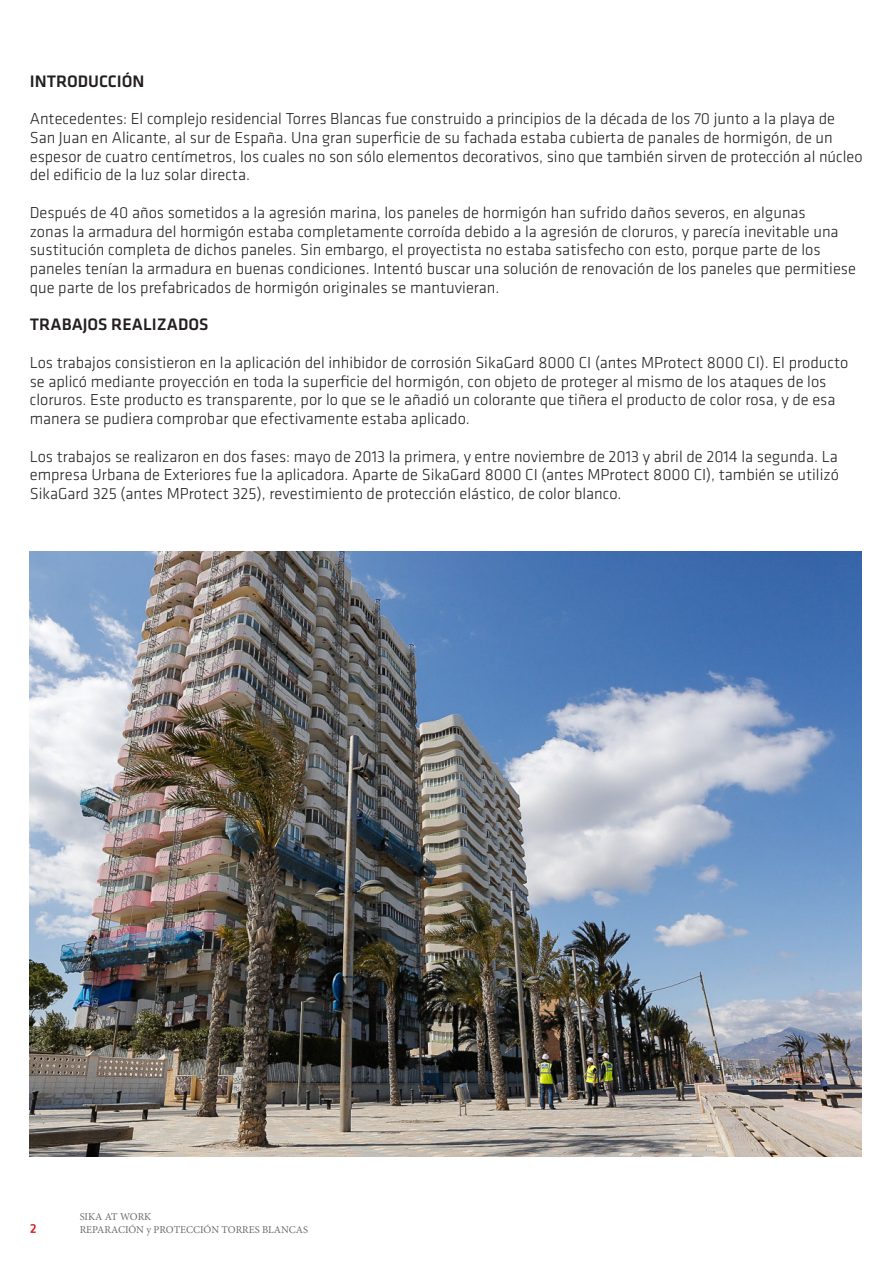
<style>
.page{position:relative;width:893px;height:1263px;background:#fff}
.page>*{position:absolute;margin:0;border:0;box-sizing:border-box;transform-origin:0 0}
.KLVIKA_MEDIUM{font:500 17.25px "Klavika";color:#231f20}
.KLVIKA_MEDIUM-2{font:300 16.5px/18.8px "Klavika";color:#231f20}
.t1{font:10.5px/12.6px "Minion Pro";letter-spacing:-.005em;color:#6c6d70}
</style>
<div class="page">
<svg style="left:30px;top:1224px;width:6px;height:9px"></svg>
<img style="left:30px;top:551px;width:831px;height:606px">
<p class="KLVIKA_MEDIUM" style="left:30px;top:69px;width:116px">INTRODUCCIÓN</p>
<p class="KLVIKA_MEDIUM-2" style="left:30px;top:109px;width:834px">Antecedentes: El complejo residencial Torres Blancas fue construido a principios de la década de los 70 junto a la playa de San Juan en Alicante, al sur de España. Una gran superficie de su fachada estaba cubierta de panales de hormigón, de un espesor de cuatro centímetros, los cuales no son sólo elementos decorativos, sino que también sirven de protección al núcleo del edificio de la luz solar directa.</p>
<p class="KLVIKA_MEDIUM-2" style="left:30px;top:203px;width:828px">Después de 40 años sometidos a la agresión marina, los paneles de hormigón han sufrido daños severos, en algunas<br>zonas la armadura del hormigón estaba completamente corroída debido a la agresión de cloruros, y parecía inevitable una sustitución completa de dichos paneles. Sin embargo, el proyectista no estaba satisfecho con esto, porque parte de los paneles tenían la armadura en buenas condiciones. Intentó buscar una solución de renovación de los paneles que permitiese que parte de los prefabricados de hormigón originales se mantuvieran.</p>
<p class="KLVIKA_MEDIUM" style="left:30px;top:313px;width:180px">TRABAJOS REALIZADOS</p>
<p class="KLVIKA_MEDIUM-2" style="left:30px;top:353px;width:820px">Los trabajos consistieron en la aplicación del inhibidor de corrosión SikaGard 8000 CI (antes MProtect 8000 CI). El producto se aplicó mediante proyección en toda la superficie del hormigón, con objeto de proteger al mismo de los ataques de los cloruros. Este producto es transparente, por lo que se le añadió un colorante que tiñera el producto de color rosa, y de esa manera se pudiera comprobar que efectivamente estaba aplicado.</p>
<p class="KLVIKA_MEDIUM-2" style="left:30px;top:447px;width:811px;text-align:justify">Los trabajos se realizaron en dos fases: mayo de 2013 la primera, y entre noviembre de 2013 y abril de 2014 la segunda. La empresa Urbana de Exteriores fue la aplicadora. Aparte de SikaGard 8000 CI (antes MProtect 8000 CI), también se utilizó SikaGard 325 (antes MProtect 325), revestimiento de protección elástico, de color blanco.</p>
<p class="t1" style="left:80px;top:1210px;width:230px">SIKA AT WORK<br>REPARACIÓN y PROTECCIÓN TORRES BLANCAS</p>
</div>
